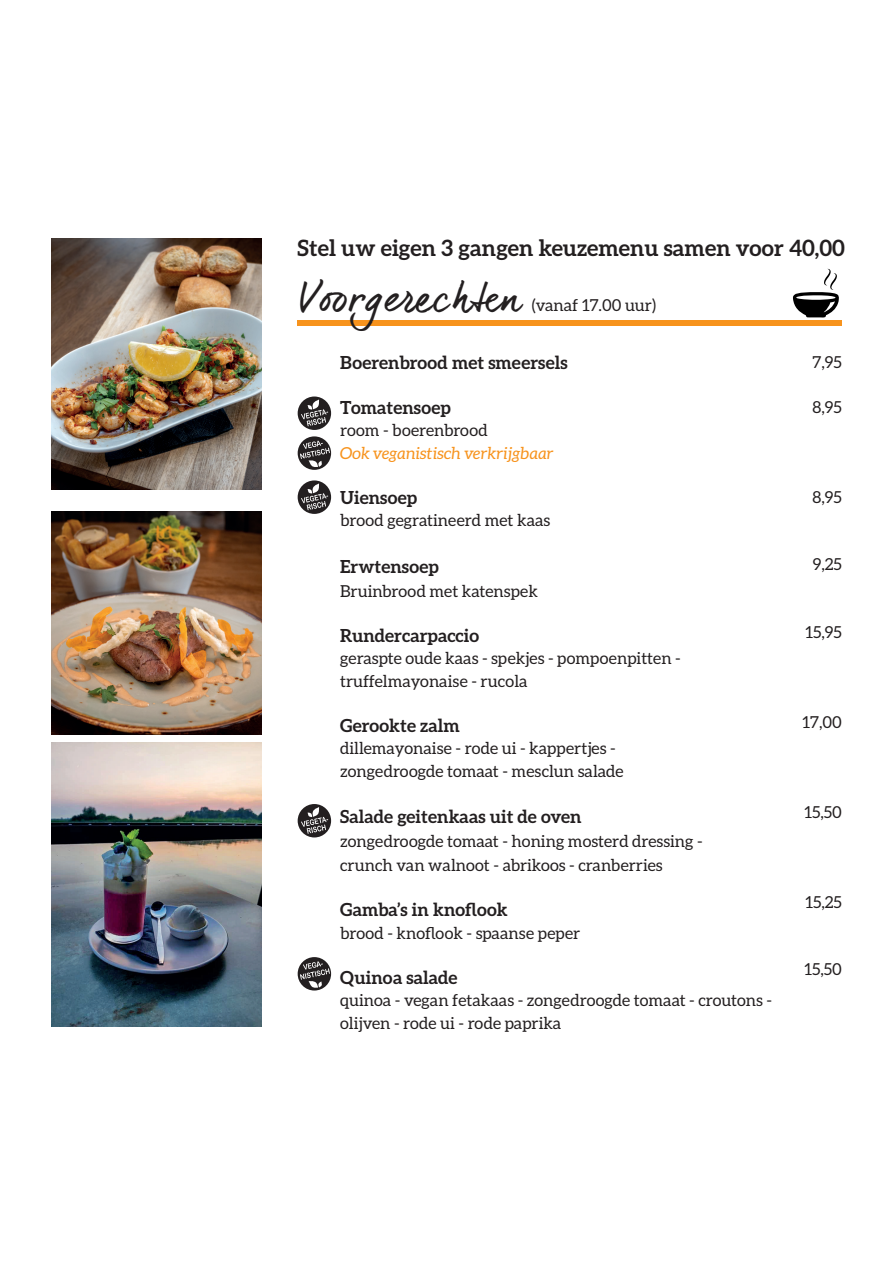
<style>
.page{position:relative;width:893px;height:1263px;background:#fff}
.page>*{position:absolute;margin:0;border:0;box-sizing:border-box;transform-origin:0 0}
.t1{font:39px "dear Joe 6";color:#231f20}
.t2{font:700 22.5px "Aleo";color:#231f20}
.t3{font:700 18px "Aleo";color:#231f20}
.t4{font:16.5px/22.5px "Aleo";color:#231f20}
.t5{font:italic 16.5px "Aleo";color:#f7931d}
</style>
<div class="page">
<svg style="left:793px;top:269px;width:46px;height:49px"></svg>
<svg style="left:298px;top:396px;width:33px;height:34px"></svg>
<div style="left:298px;top:321px;width:544px;height:5px;background:#f7931d"></div>
<img style="left:51px;top:742px;width:210px;height:284px">
<img style="left:51px;top:238px;width:210px;height:251px">
<img style="left:51px;top:511px;width:210px;height:224px">
<svg style="left:298px;top:804px;width:33px;height:33px"></svg>
<svg style="left:298px;top:436px;width:33px;height:34px"></svg>
<svg style="left:298px;top:480px;width:33px;height:34px"></svg>
<svg style="left:298px;top:957px;width:33px;height:33px"></svg>
<h2 class="t2" style="left:298px;top:235px;width:549px">Stel uw eigen 3 gangen keuzemenu samen voor 40,00</h2>
<h1 class="t1" style="left:298px;top:275px;width:224px">Voorgerechten</h1>
<p class="t4" style="left:532px;top:294px;width:126px">(vanaf 17.00 uur)</p>
<p class="t3" style="left:340px;top:352px;width:229px">Boerenbrood met smeersels</p>
<p class="t3" style="left:340px;top:397px;width:112px">Tomatensoep</p>
<p class="t4" style="left:340px;top:419px;width:149px">room - boerenbrood</p>
<p class="t5" style="left:340px;top:443px;width:215px">Ook veganistisch verkrijgbaar</p>
<p class="t3" style="left:340px;top:487px;width:79px">Uiensoep</p>
<p class="t4" style="left:340px;top:509px;width:212px">brood gegratineerd met kaas</p>
<p class="t3" style="left:340px;top:556px;width:100px">Erwtensoep</p>
<p class="t4" style="left:340px;top:579px;width:199px">Bruinbrood met katenspek</p>
<p class="t3" style="left:340px;top:625px;width:140px">Rundercarpaccio</p>
<p class="t4" style="left:340px;top:647px;width:342px">geraspte oude kaas - spekjes - pompoenpitten - truffelmayonaise - rucola</p>
<p class="t3" style="left:340px;top:715px;width:121px">Gerookte zalm</p>
<p class="t4" style="left:340px;top:737px;width:285px">dillemayonaise - rode ui - kappertjes - zongedroogde tomaat - mesclun salade</p>
<p class="t3" style="left:340px;top:806px;width:243px">Salade geitenkaas uit de oven</p>
<p class="t4" style="left:340px;top:829px;width:364px;line-height:24px">zongedroogde tomaat - honing mosterd dressing - crunch van walnoot - abrikoos - cranberries</p>
<p class="t3" style="left:340px;top:899px;width:169px">Gamba’s in knoflook</p>
<p class="t4" style="left:340px;top:921px;width:242px">brood - knoflook - spaanse peper</p>
<p class="t3" style="left:340px;top:967px;width:119px">Quinoa salade</p>
<p class="t4" style="left:340px;top:989px;width:433px">quinoa - vegan fetakaas - zongedroogde tomaat - croutons - olijven - rode ui - rode paprika</p>
<p class="t4" style="left:812px;top:350px;width:31px">7,95</p>
<p class="t4" style="left:813px;top:395px;width:31px">8,95</p>
<p class="t4" style="left:813px;top:485px;width:31px">8,95</p>
<p class="t4" style="left:813px;top:553px;width:31px">9,25</p>
<p class="t4" style="left:805px;top:620px;width:38px">15,95</p>
<p class="t4" style="left:802px;top:710px;width:41px">17,00</p>
<p class="t4" style="left:804px;top:800px;width:39px">15,50</p>
<p class="t4" style="left:805px;top:890px;width:38px">15,25</p>
<p class="t4" style="left:804px;top:958px;width:39px">15,50</p>
</div>
